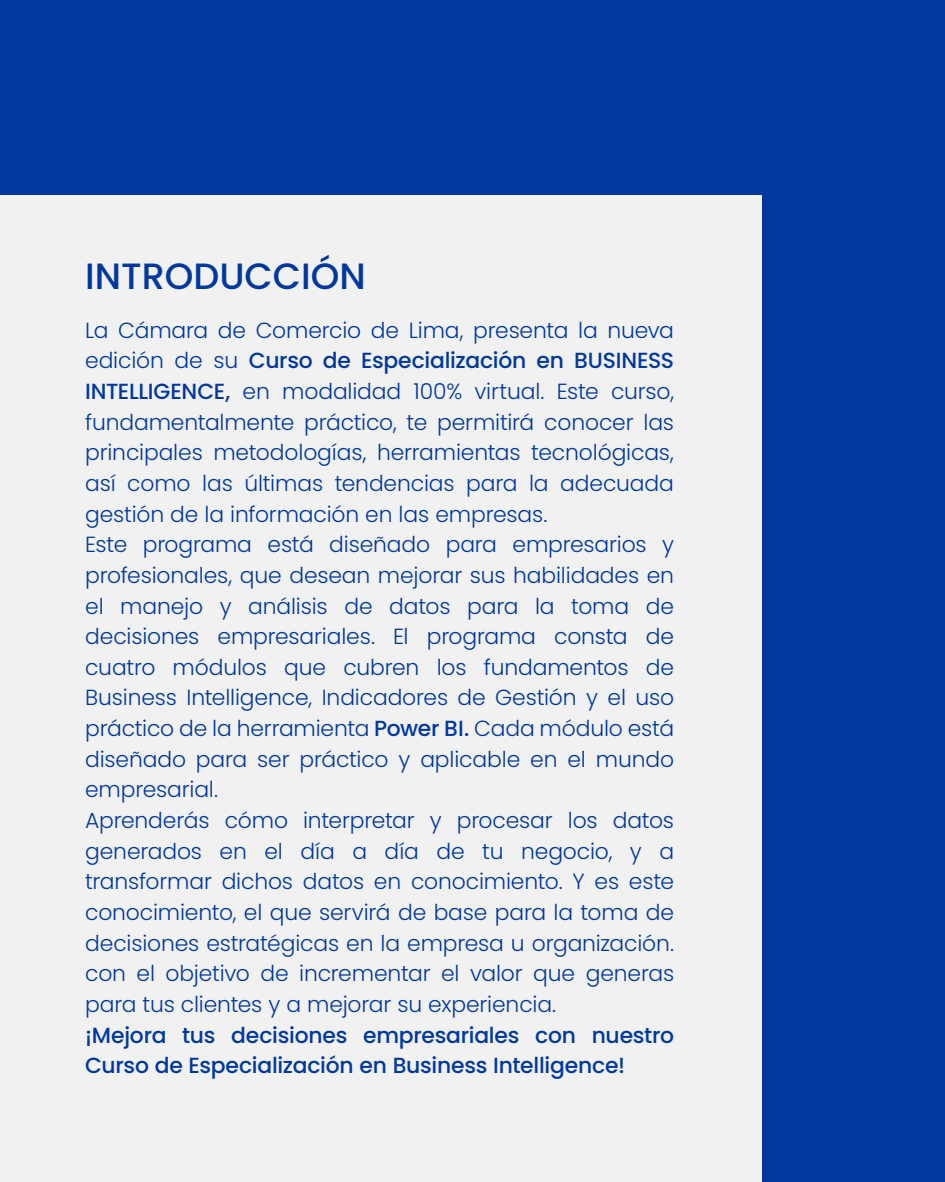
<style>
.page{position:relative;width:945px;height:1182px;background:#fff}
.page>*{position:absolute;margin:0;border:0;box-sizing:border-box;transform-origin:0 0}
.t1{font:500 36.57px "Poppins";color:#00389e}
.t2{font:300 21.88px/30.6px "Poppins";letter-spacing:-.005em;color:#00389e}
.t3{font:500 21.88px/30.6px "Poppins";letter-spacing:-.01em;color:#00389e}
.s1{font-weight:500}
</style>
<div class="page">
<div style="left:0;top:0;width:945px;height:1181px;background:#00389e"></div>
<div style="left:0;top:195px;width:762px;height:986px;background:#f1f1f1"></div>
<h1 class="t1" style="left:85px;top:255px;width:282px">INTRODUCCIÓN</h1>
<p class="t2" style="left:85px;top:315px;width:591px">La Cámara de Comercio de Lima, presenta la nueva edición de su <span class="s1">Curso de Especialización en BUSINESS INTELLIGENCE,</span> en modalidad 100% virtual. Este curso, fundamentalmente práctico, te permitirá conocer las principales metodologías, herramientas tecnológicas, así como las últimas tendencias para la adecuada gestión de la información en las empresas.<br>Este programa está diseñado para empresarios y profesionales, que desean mejorar sus habilidades en el manejo y análisis de datos para la toma de decisiones empresariales. El programa consta de cuatro módulos que cubren los fundamentos de Business Intelligence, Indicadores de Gestión y el uso práctico de la herramienta <span class="s1">Power BI.</span> Cada módulo está diseñado para ser práctico y aplicable en el mundo empresarial.<br>Aprenderás cómo interpretar y procesar los datos generados en el día a día de tu negocio, y a transformar dichos datos en conocimiento. Y es este conocimiento, el que servirá de base para la toma de decisiones estratégicas en la empresa u organización. con el objetivo de incrementar el valor que generas para tus clientes y a mejorar su experiencia.</p>
<p class="t3" style="left:85px;top:1019px;width:590px">¡Mejora tus decisiones empresariales con nuestro<br>Curso de Especialización en Business Intelligence!</p>
</div>
